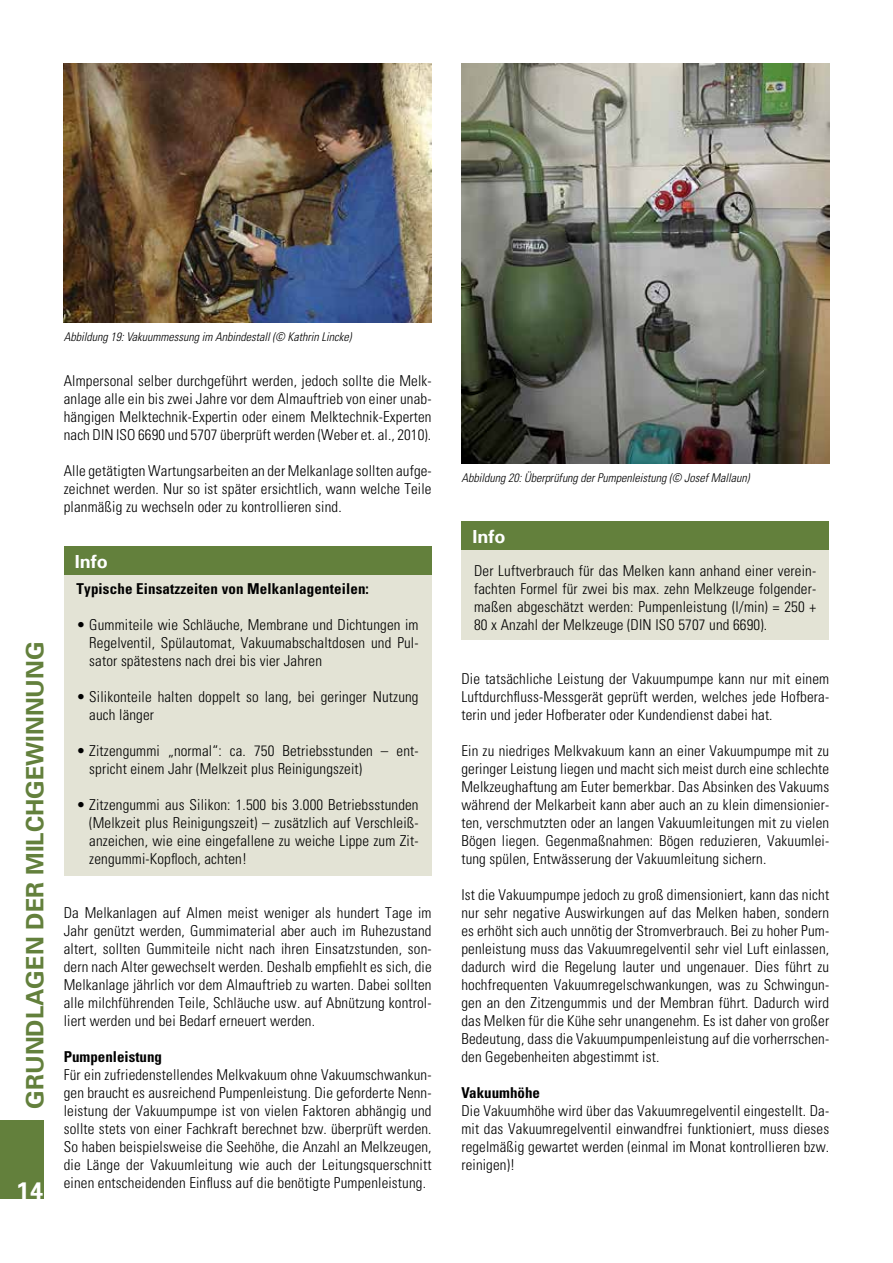
<style>
.page{position:relative;width:893px;height:1263px;background:#fff}
.page>*{position:absolute;margin:0;border:0;box-sizing:border-box;transform-origin:0 0}
.t1{font:700 24px "Univers";color:#63803c}
.t2{font:700 24px "Univers";color:#fff}
.t3{font:700 18px "Univers";color:#fff}
.t4{font:300 condensed 15px/18px "Univers";letter-spacing:.01em;color:#000;text-align:justify}
.t5{font:700 condensed 15px "Univers";letter-spacing:.01em;color:#000}
.t6{font:italic 300 condensed 12px "Univers";color:#000}
</style>
<div class="page">
<div style="left:0;top:1120px;width:43px;height:79px;background:#63803c"></div>
<div style="left:64px;top:546px;width:367px;height:30px;background:#63803c"></div>
<div style="left:64px;top:576px;width:367px;height:300px;background:#e3e3d5"></div>
<div style="left:461px;top:521px;width:368px;height:30px;background:#63803c"></div>
<div style="left:461px;top:551px;width:368px;height:89px;background:#e3e3d5"></div>
<img style="left:64px;top:64px;width:368px;height:259px">
<img style="left:461px;top:64px;width:368px;height:399px">
<h1 class="t1" style="left:20px;top:1108px;width:468px;rotate:-90deg">Grundlagen der Milchgewinnung</h1>
<h1 class="t2" style="left:16px;top:1175px;width:28px">14</h1>
<p class="t6" style="left:64px;top:329px;width:289px">Abbildung 19: Vakuummessung im Anbindestall (© Kathrin Lincke)</p>
<p class="t4" style="left:64px;top:371px;width:369px">Almpersonal selber durchgeführt werden, jedoch sollte die Melk&shy;anlage alle ein bis zwei Jahre vor dem Almauftrieb von einer unab&shy;hängigen Melktechnik-Expertin oder einem Melktechnik-Experten nach DIN ISO 6690 und 5707 überprüft werden (Weber et. al., 2010).</p>
<p class="t4" style="left:64px;top:461px;width:369px">Alle getätigten Wartungsarbeiten an der Melkanlage sollten aufge&shy;zeichnet werden. Nur so ist später ersichtlich, wann welche Teile planmäßig zu wechseln oder zu kontrollieren sind.</p>
<p class="t3" style="left:75px;top:550px;width:34px">Info</p>
<p class="t5" style="left:77px;top:579px;width:294px">Typische Einsatzzeiten von Melkanlagenteilen:</p>
<p class="t4" style="left:89px;top:616px;width:331px;text-indent:-13px">• Gummiteile wie Schläuche, Membrane und Dichtungen im Regelventil, Spülautomat, Vakuumabschaltdosen und Pul&shy;sator spätestens nach drei bis vier Jahren</p>
<p class="t4" style="left:89px;top:688px;width:331px;text-indent:-13px">• Silikonteile halten doppelt so lang, bei geringer Nutzung auch länger</p>
<p class="t4" style="left:89px;top:742px;width:331px;text-indent:-13px">• Zitzengummi „normal“: ca. 750 Betriebsstunden – ent&shy;spricht einem Jahr (Melkzeit plus Reinigungszeit)</p>
<p class="t4" style="left:89px;top:796px;width:331px;text-indent:-13px">• Zitzengummi aus Silikon: 1.500 bis 3.000 Betriebsstunden (Melkzeit plus Reinigungszeit) – zusätzlich auf Verschleiß&shy;anzeichen, wie eine eingefallene zu weiche Lippe zum Zit&shy;zengummi-Kopfloch, achten!</p>
<p class="t4" style="left:64px;top:904px;width:369px">Da Melkanlagen auf Almen meist weniger als hundert Tage im Jahr genützt werden, Gummimaterial aber auch im Ruhezustand altert, sollten Gummiteile nicht nach ihren Einsatzstunden, son&shy;dern nach Alter gewechselt werden. Deshalb empfiehlt es sich, die Melkanlage jährlich vor dem Almauftrieb zu warten. Dabei sollten alle milchführenden Teile, Schläuche usw. auf Abnützung kontrol&shy;liert werden und bei Bedarf erneuert werden.</p>
<p class="t5" style="left:64px;top:1047px;width:100px">Pumpenleistung</p>
<p class="t4" style="left:64px;top:1066px;width:369px">Für ein zufriedenstellendes Melkvakuum ohne Vakuumschwankun&shy;gen braucht es ausreichend Pumpenleistung. Die geforderte Nenn&shy;leistung der Vakuumpumpe ist von vielen Faktoren abhängig und sollte stets von einer Fachkraft berechnet bzw. überprüft werden.<br>So haben beispielsweise die Seehöhe, die Anzahl an Melkzeugen, die Länge der Vakuumleitung wie auch der Leitungsquerschnitt einen entscheidenden Einfluss auf die benötigte Pumpenleistung.</p>
<p class="t6" style="left:461px;top:471px;width:290px">Abbildung 20: Überprüfung der Pumpenleistung (© Josef Mallaun)</p>
<p class="t3" style="left:472px;top:525px;width:34px">Info</p>
<p class="t4" style="left:474px;top:562px;width:344px">Der Luftverbrauch für das Melken kann anhand einer verein&shy;fachten Formel für zwei bis max. zehn Melkzeuge folgender&shy;maßen abgeschätzt werden: Pumpenleistung (l/min) = 250 + 80 x Anzahl der Melkzeuge (DIN ISO 5707 und 6690).</p>
<p class="t4" style="left:461px;top:670px;width:369px">Die tatsächliche Leistung der Vakuumpumpe kann nur mit einem Luftdurchfluss-Messgerät geprüft werden, welches jede Hofbera&shy;terin und jeder Hofberater oder Kundendienst dabei hat.</p>
<p class="t4" style="left:461px;top:742px;width:369px">Ein zu niedriges Melkvakuum kann an einer Vakuumpumpe mit zu geringer Leistung liegen und macht sich meist durch eine schlechte Melkzeughaftung am Euter bemerkbar. Das Absinken des Vakuums während der Melkarbeit kann aber auch an zu klein dimensionier&shy;ten, verschmutzten oder an langen Vakuumleitungen mit zu vielen Bögen liegen. Gegenmaßnahmen: Bögen reduzieren, Vakuumlei&shy;tung spülen, Entwässerung der Vakuumleitung sichern.</p>
<p class="t4" style="left:461px;top:886px;width:369px">Ist die Vakuumpumpe jedoch zu groß dimensioniert, kann das nicht nur sehr negative Auswirkungen auf das Melken haben, sondern es erhöht sich auch unnötig der Stromverbrauch. Bei zu hoher Pum&shy;penleistung muss das Vakuumregelventil sehr viel Luft einlassen, dadurch wird die Regelung lauter und ungenauer. Dies führt zu hochfrequenten Vakuumregelschwankungen, was zu Schwingun&shy;gen an den Zitzengummis und der Membran führt. Dadurch wird das Melken für die Kühe sehr unangenehm. Es ist daher von großer Bedeutung, dass die Vakuumpumpenleistung auf die vorherrschen&shy;den Gegebenheiten abgestimmt ist.</p>
<p class="t5" style="left:461px;top:1083px;width:80px">Vakuumhöhe</p>
<p class="t4" style="left:461px;top:1102px;width:369px">Die Vakuumhöhe wird über das Vakuumregelventil eingestellt. Da&shy;mit das Vakuumregelventil einwandfrei funktioniert, muss dieses regelmäßig gewartet werden (einmal im Monat kontrollieren bzw. reinigen)!</p>
</div>
